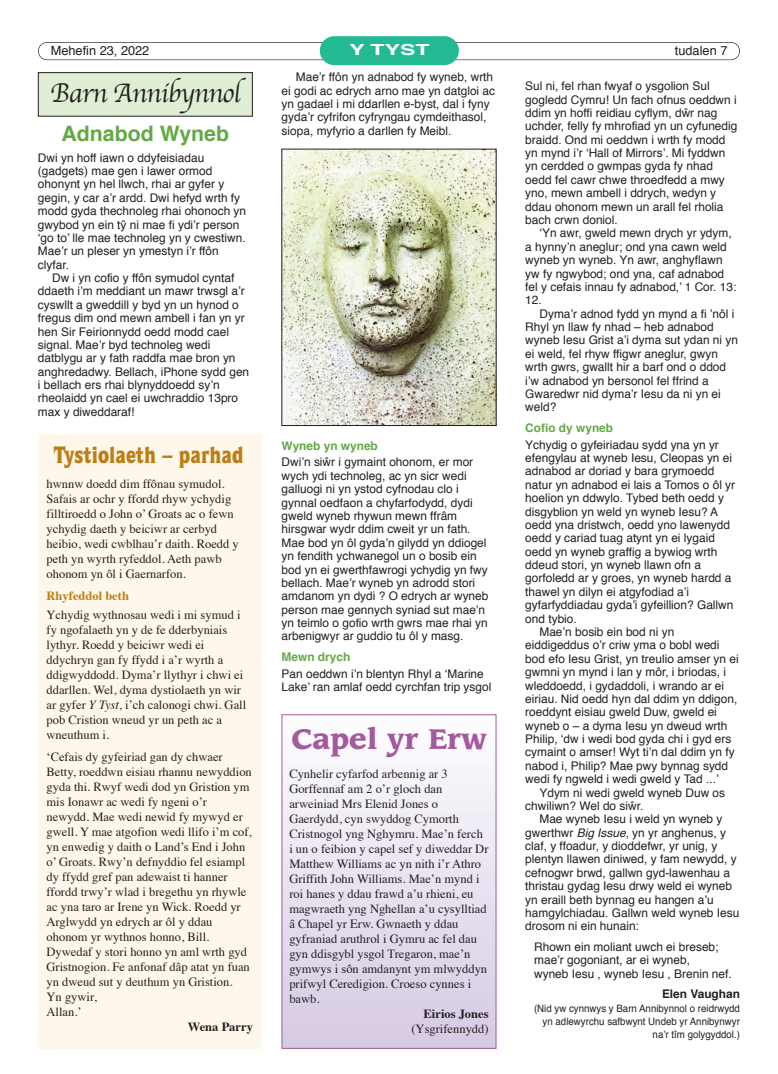
<style>
.page{position:relative;width:778px;height:1074px;background:#fff}
.page>*{position:absolute;margin:0;border:0;box-sizing:border-box;transform-origin:0 0}
.t1{font:900 31.25px "Leawood IT Cby BT";color:#a5599e;scale:.95 1}
.t2{font:28px "Apple Chancery";letter-spacing:-.025em;color:#231f20;scale:.95 1}
.t3{font:900 23.75px "Quorum IT Cby BT";color:#bb7f16;scale:.85 1}
.t4{font:700 21.25px "Helvetica";color:#63a944}
.t5{font:700 15.25px "Helvetica";color:#fff;scale:1.5 1}
.t6{font:12.75px "Helvetica";color:#231f20}
.t7{font:12.5px/15px "Times";color:#231f20}
.t8{font:700 12.5px "Times";color:#231f20}
.t9{font:700 12.5px "Times";color:#bb7f16}
.t10{font:11.88px/13.4px "Helvetica";color:#231f20}
.t11{font:700 11.88px "Helvetica";color:#63a944}
.t12{font:700 11.88px "Helvetica";color:#231f20}
.t13{font:10.25px/13.4px "Helvetica";color:#231f20;text-align:right;scale:.95 1}
.s1{font-style:italic}
</style>
<div class="page">
<div style="left:38px;top:42px;width:701px;height:18px;border:1px solid #231f20;border-radius:9px"></div>
<div style="left:319px;top:36px;width:139px;height:29px;background:#22b993;border-radius:14px"></div>
<div style="left:38px;top:73px;width:214px;height:43px;background:#e0eed5"></div>
<div style="left:38px;top:72px;width:214px;height:44px;border:1px solid #231f20"></div>
<img style="left:283px;top:151px;width:211px;height:272px">
<div style="left:282px;top:715px;width:213px;height:332px;background:linear-gradient(to bottom,#fdfdfe,#d6cae3)"></div>
<div style="left:38px;top:434px;width:223px;height:614px;background:#fef7eb"></div>
<svg style="left:289px;top:919px;width:6px;height:8px"></svg>
<p class="t6" style="left:51px;top:45px;width:100px">Mehefin 23, 2022</p>
<p class="t5" style="left:349px;top:44px;width:55px">Y TYST</p>
<p class="t6" style="left:674px;top:45px;width:54px">tudalen 7</p>
<p class="t2" style="left:50px;top:70px;width:202px">Barn Annibynnol</p>
<p class="t4" style="left:62px;top:125px;width:169px">Adnabod Wyneb</p>
<p class="t10" style="left:38px;top:152px;width:209px">Dwi yn hoff iawn o ddyfeisiadau (gadgets) mae gen i lawer ormod ohonynt yn hel llwch, rhai ar gyfer y gegin, y car a’r ardd. Dwi hefyd wrth fy modd gyda thechnoleg rhai ohonoch yn gwybod yn ein tŷ ni mae fi ydi’r person ‘go to’ lle mae technoleg yn y cwestiwn.<br>Mae’r un pleser yn ymestyn i’r ffôn clyfar.</p>
<p class="t10" style="left:38px;top:272px;width:213px;text-indent:14px">Dw i yn cofio y ffôn symudol cyntaf ddaeth i’m meddiant un mawr trwsgl a’r cyswllt a gweddill y byd yn un hynod o fregus dim ond mewn ambell i fan yn yr hen Sir Feirionnydd oedd modd cael signal. Mae’r byd technoleg wedi datblygu ar y fath raddfa mae bron yn anghredadwy. Bellach, iPhone sydd gen i bellach ers rhai blynyddoedd sy’n rheolaidd yn cael ei uwchraddio 13pro max y diweddaraf!</p>
<p class="t10" style="left:281px;top:71px;width:215px;text-indent:14px">Mae’r ffôn yn adnabod fy wyneb, wrth ei godi ac edrych arno mae yn datgloi ac yn gadael i mi ddarllen e-byst, dal i fyny gyda’r cyfrifon cyfryngau cymdeithasol, siopa, myfyrio a darllen fy Meibl.</p>
<p class="t10" style="left:525px;top:80px;width:213px">Sul ni, fel rhan fwyaf o ysgolion Sul gogledd Cymru! Un fach ofnus oeddwn i ddim yn hoffi reidiau cyflym, dŵr nag uchder, felly fy mhrofiad yn un cyfunedig braidd. Ond mi oeddwn i wrth fy modd yn mynd i’r ‘Hall of Mirrors’. Mi fyddwn yn cerdded o gwmpas gyda fy nhad oedd fel cawr chwe throedfedd a mwy yno, mewn ambell i ddrych, wedyn y ddau ohonom mewn un arall fel rholia bach crwn doniol.</p>
<p class="t10" style="left:525px;top:227px;width:212px;text-indent:14px">‘Yn awr, gweld mewn drych yr ydym, a hynny’n aneglur; ond yna cawn weld wyneb yn wyneb. Yn awr, anghyflawn yw fy ngwybod; ond yna, caf adnabod fel y cefais innau fy adnabod,’ 1 Cor. 13:<br>12.</p>
<p class="t10" style="left:525px;top:308px;width:214px;text-indent:14px">Dyma’r adnod fydd yn mynd a fi ’nôl i<br>Rhyl yn llaw fy nhad – heb adnabod wyneb Iesu Grist a’i dyma sut ydan ni yn ei weld, fel rhyw ffigwr aneglur, gwyn wrth gwrs, gwallt hir a barf ond o ddod i’w adnabod yn bersonol fel ffrind a<br>Gwaredwr nid dyma’r Iesu da ni yn ei weld?</p>
<p class="t11" style="left:525px;top:422px;width:89px">Cofio dy wyneb</p>
<p class="t10" style="left:525px;top:439px;width:211px">Ychydig o gyfeiriadau sydd yna yn yr efengylau at wyneb Iesu, Cleopas yn ei adnabod ar doriad y bara grymoedd natur yn adnabod ei lais a Tomos o ôl yr hoelion yn ddwylo. Tybed beth oedd y disgyblion yn weld yn wyneb Iesu? A oedd yna dristwch, oedd yno lawenydd oedd y cariad tuag atynt yn ei lygaid oedd yn wyneb graffig a bywiog wrth ddeud stori, yn wyneb llawn ofn a gorfoledd ar y groes, yn wyneb hardd a thawel yn dilyn ei atgyfodiad a’i gyfarfyddiadau gyda’i gyfeillion? Gallwn ond tybio.</p>
<p class="t10" style="left:525px;top:626px;width:215px;text-indent:14px">Mae’n bosib ein bod ni yn eiddigeddus o’r criw yma o bobl wedi bod efo Iesu Grist, yn treulio amser yn ei gwmni yn mynd i lan y môr, i briodas, i wleddoedd, i gydaddoli, i wrando ar ei eiriau. Nid oedd hyn dal ddim yn ddigon, roeddynt eisiau gweld Duw, gweld ei wyneb o – a dyma Iesu yn dweud wrth Philip, ‘dw i wedi bod gyda chi i gyd ers cymaint o amser! Wyt ti’n dal ddim yn fy nabod i, Philip? Mae pwy bynnag sydd wedi fy ngweld i wedi gweld y Tad ...’</p>
<p class="t10" style="left:525px;top:786px;width:201px;text-indent:14px">Ydym ni wedi gweld wyneb Duw os chwiliwn? Wel do siŵr.</p>
<p class="t10" style="left:525px;top:813px;width:215px;text-indent:14px">Mae wyneb Iesu i weld yn wyneb y gwerthwr <span class="s1">Big Issue</span>, yn yr anghenus, y claf, y ffoadur, y dioddefwr, yr unig, y plentyn llawen diniwed, y fam newydd, y cefnogwr brwd, gallwn gyd-lawenhau a thristau gydag Iesu drwy weld ei wyneb yn eraill beth bynnag eu hangen a’u hamgylchiadau. Gallwn weld wyneb Iesu drosom ni ein hunain:</p>
<p class="t10" style="left:534px;top:940px;width:186px">Rhown ein moliant uwch ei breseb;</p>
<p class="t10" style="left:534px;top:954px;width:157px">mae’r gogoniant, ar ei wyneb,</p>
<p class="t10" style="left:534px;top:967px;width:199px">wyneb Iesu , wyneb Iesu , Brenin nef.</p>
<p class="t12" style="left:661px;top:989px;width:79px">Elen Vaughan</p>
<p class="t13" style="left:533px;top:1002px;width:218px">(Nid yw cynnwys y Barn Annibynnol o reidrwydd yn adlewyrchu safbwynt Undeb yr Annibynwyr na’r tîm golygyddol.)</p>
<p class="t11" style="left:281px;top:440px;width:98px">Wyneb yn wyneb</p>
<p class="t10" style="left:281px;top:456px;width:208px">Dwi’n siŵr i gymaint ohonom, er mor wych ydi technoleg, ac yn sicr wedi galluogi ni yn ystod cyfnodau clo i gynnal oedfaon a chyfarfodydd, dydi gweld wyneb rhywun mewn ffrâm hirsgwar wydr ddim cweit yr un fath.<br>Mae bod yn ôl gyda’n gilydd yn ddiogel yn fendith ychwanegol un o bosib ein bod yn ei gwerthfawrogi ychydig yn fwy bellach. Mae’r wyneb yn adrodd stori amdanom yn dydi ? O edrych ar wyneb person mae gennych syniad sut mae’n yn teimlo o gofio wrth gwrs mae rhai yn arbenigwyr ar guddio tu ôl y masg.</p>
<p class="t11" style="left:281px;top:651px;width:70px">Mewn drych</p>
<p class="t10" style="left:281px;top:668px;width:211px">Pan oeddwn i’n blentyn Rhyl a ‘Marine<br>Lake’ ran amlaf oedd cyrchfan trip ysgol</p>
<p class="t3" style="left:53px;top:443px;width:225px">Tystiolaeth – parhad</p>
<p class="t7" style="left:47px;top:477px;width:193px">hwnnw doedd dim ffônau symudol.<br>Safais ar ochr y ffordd rhyw ychydig filltiroedd o John o’ Groats ac o fewn ychydig daeth y beiciwr ar cerbyd heibio, wedi cwblhau’r daith. Roedd y peth yn wyrth ryfeddol. Aeth pawb ohonom yn ôl i Gaernarfon.</p>
<p class="t9" style="left:47px;top:591px;width:84px">Rhyfeddol beth</p>
<p class="t7" style="left:47px;top:608px;width:201px">Ychydig wythnosau wedi i mi symud i fy ngofalaeth yn y de fe dderbyniais lythyr. Roedd y beiciwr wedi ei ddychryn gan fy ffydd i a’r wyrth a ddigwyddodd. Dyma’r llythyr i chwi ei ddarllen. Wel, dyma dystiolaeth yn wir ar gyfer <span class="s1">Y Tyst</span>, i’ch calonogi chwi. Gall pob Cristion wneud yr un peth ac a wneuthum i.</p>
<p class="t7" style="left:47px;top:750px;width:207px">‘Cefais dy gyfeiriad gan dy chwaer Betty, roeddwn eisiau rhannu newyddion gyda thi. Rwyf wedi dod yn Gristion ym mis Ionawr ac wedi fy ngeni o’r newydd. Mae wedi newid fy mywyd er gwell. Y mae atgofion wedi llifo i’m cof, yn enwedig y daith o Land’s End i John o’ Groats. Rwy’n defnyddio fel esiampl dy ffydd gref pan adewaist ti hanner ffordd trwy’r wlad i bregethu yn rhywle ac yna taro ar Irene yn Wick. Roedd yr Arglwydd yn edrych ar ôl y ddau ohonom yr wythnos honno, Bill.<br>Dywedaf y stori honno yn aml wrth gyd Gristnogion. Fe anfonaf dâp atat yn fuan yn dweud sut y deuthum yn Gristion.</p>
<p class="t7" style="left:47px;top:990px;width:52px">Yn gywir,</p>
<p class="t7" style="left:47px;top:1005px;width:37px">Allan.’</p>
<p class="t8" style="left:188px;top:1021px;width:66px">Wena Parry</p>
<p class="t1" style="left:291px;top:726px;width:207px">Capel yr Erw</p>
<p class="t7" style="left:289px;top:767px;width:160px">Cynhelir cyfarfod arbennig ar 3</p>
<p class="t7" style="left:289px;top:782px;width:154px">Gorffennaf am 2 o’r gloch dan</p>
<p class="t7" style="left:289px;top:797px;width:150px">arweiniad Mrs Elenid Jones o</p>
<p class="t7" style="left:289px;top:812px;width:171px">Gaerdydd, cyn swyddog Cymorth</p>
<p class="t7" style="left:289px;top:827px;width:195px">Cristnogol yng Nghymru. Mae’n ferch</p>
<p class="t7" style="left:289px;top:842px;width:200px">i un o feibion y capel sef y diweddar Dr</p>
<p class="t7" style="left:289px;top:857px;width:193px">Matthew Williams ac yn nith i’r Athro</p>
<p class="t7" style="left:289px;top:872px;width:192px">Griffith John Williams. Mae’n mynd i</p>
<p class="t7" style="left:289px;top:887px;width:185px">roi hanes y ddau frawd a’u rhieni, eu</p>
<p class="t7" style="left:289px;top:902px;width:199px">magwraeth yng Nghellan a’u cysylltiad</p>
<p class="t7" style="left:298px;top:917px;width:162px">Chapel yr Erw. Gwnaeth y ddau</p>
<p class="t7" style="left:289px;top:932px;width:189px">gyfraniad aruthrol i Gymru ac fel dau</p>
<p class="t7" style="left:289px;top:947px;width:182px">gyn ddisgybl ysgol Tregaron, mae’n</p>
<p class="t7" style="left:289px;top:962px;width:199px">gymwys i sôn amdanynt ym mlwyddyn</p>
<p class="t7" style="left:289px;top:977px;width:183px">prifwyl Ceredigion. Croeso cynnes i</p>
<p class="t7" style="left:289px;top:992px;width:32px">bawb.</p>
<p class="t8" style="left:423px;top:1008px;width:66px">Eirios Jones</p>
<p class="t7" style="left:411px;top:1022px;width:79px">(Ysgrifennydd)</p>
</div>
